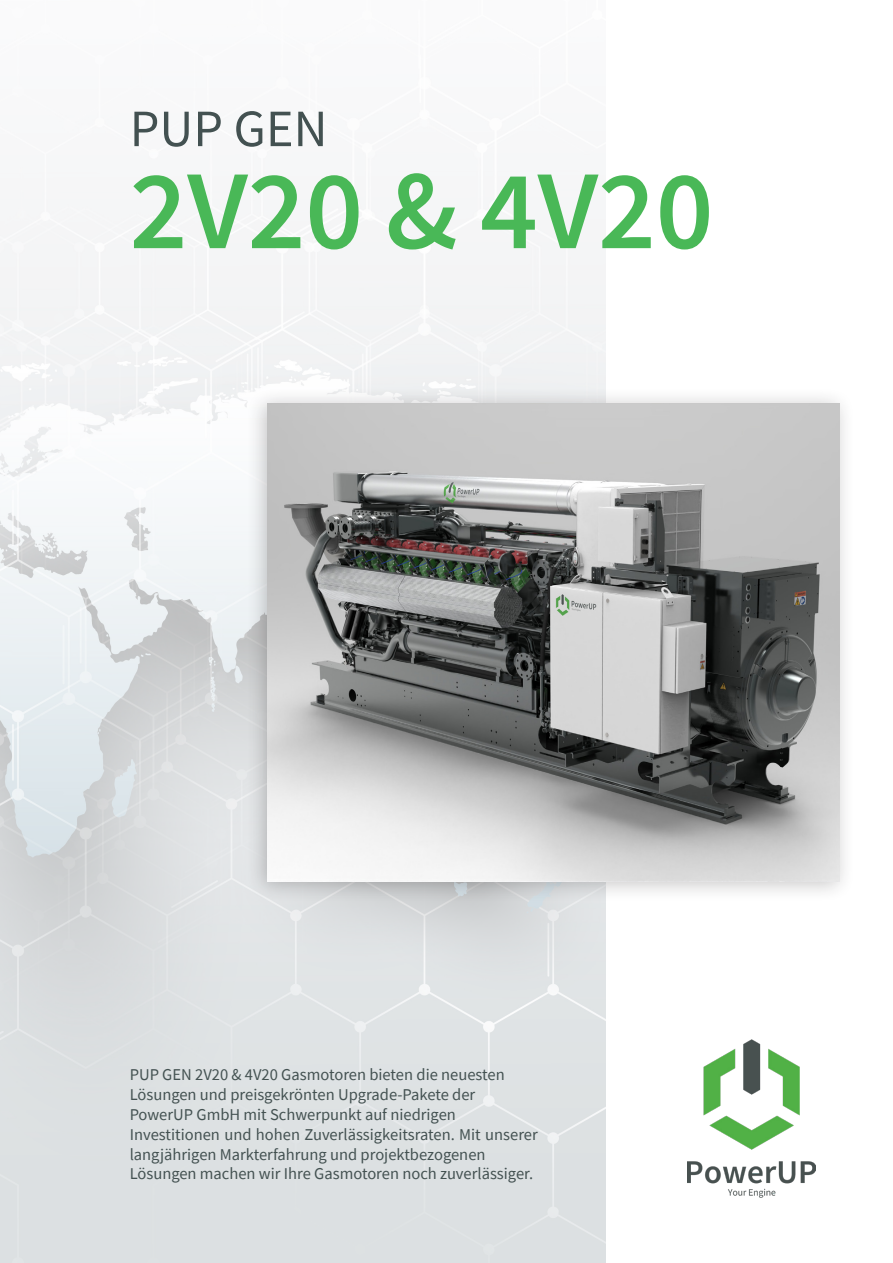
<style>
.page{position:relative;width:893px;height:1263px;background:#fff}
.page>*{position:absolute;margin:0;border:0;box-sizing:border-box;transform-origin:0 0}
.t1{font:600 112.5px "Source Sans Pro";color:#49b857}
.t2{font:52.5px "Source Sans Pro";color:#435151}
.t3{font:16.5px/19.8px "Source Sans Pro";color:#435151}
</style>
<div class="page">
<img style="left:0;top:198px;width:606px;height:1065px">
<div style="left:246px;top:387px;width:609px;height:516px;background:#231f20;opacity:.25"></div>
<img style="left:268px;top:403px;width:572px;height:478px">
<img style="left:688px;top:1039px;width:127px;height:159px">
<p class="t2" style="left:130px;top:95px;width:199px">PUP GEN</p>
<p class="t1" style="left:130px;top:137px;width:585px">2V20 &amp; 4V20</p>
<p class="t3" style="left:130px;top:1065px;width:376px">PUP GEN 2V20 &amp; 4V20 Gasmotoren bieten die neuesten</p>
<p class="t3" style="left:130px;top:1085px;width:347px">Lösungen und preisgekrönten Upgrade-Pakete der</p>
<p class="t3" style="left:130px;top:1104px;width:328px">PowerUP GmbH mit Schwerpunkt auf niedrigen</p>
<p class="t3" style="left:130px;top:1124px;width:410px">Investitionen und hohen Zuverlässigkeitsraten. Mit unserer langjährigen Markterfahrung und projektbezogenen</p>
<p class="t3" style="left:130px;top:1164px;width:405px">Lösungen machen wir Ihre Gasmotoren noch zuverlässiger.</p>
</div>
